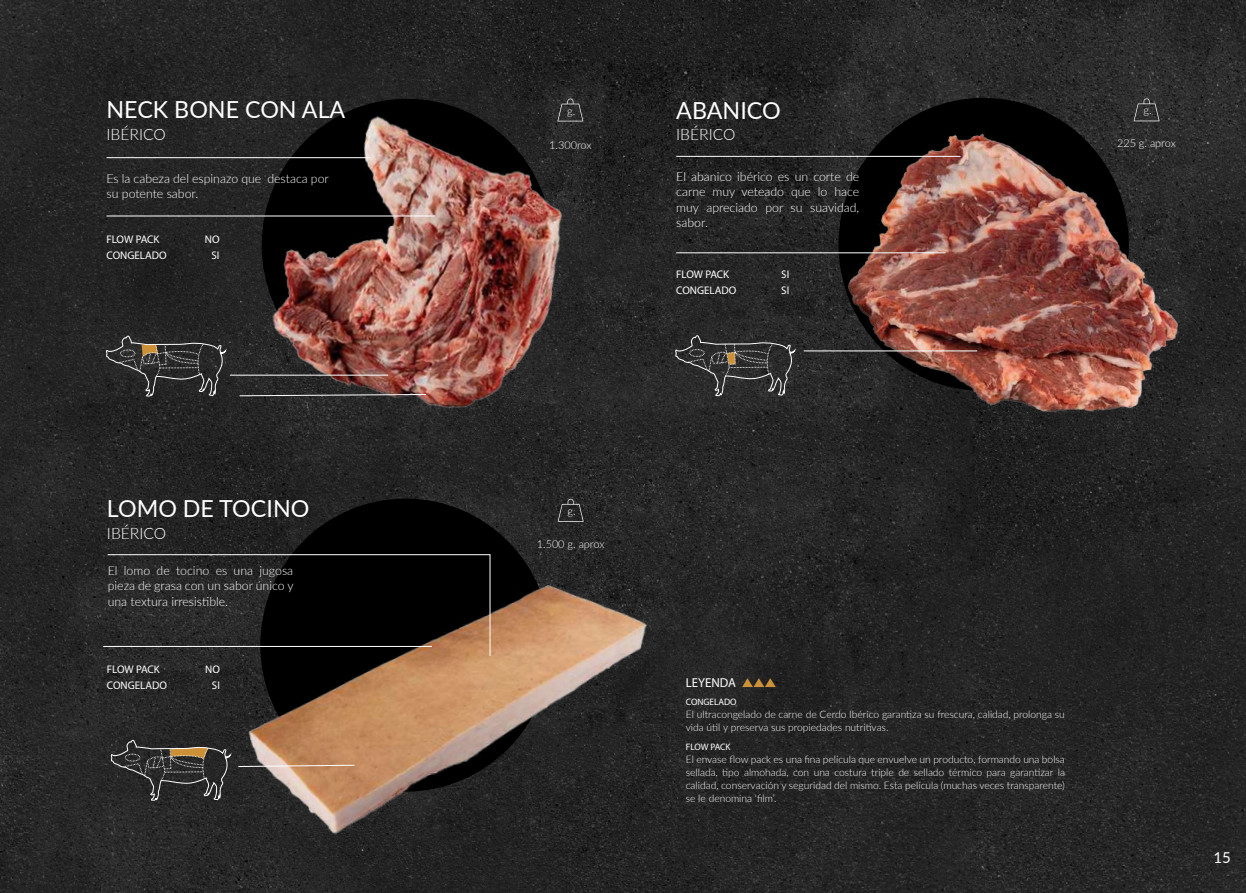
<style>
.page{position:relative;width:1246px;height:893px;background:#fff}
.page>*{position:absolute;margin:0;border:0;box-sizing:border-box;transform-origin:0 0}
.t1{font:23.55px "Lato";color:#fff}
.t2{font:300 15.75px "Lato";color:#fff}
.t3{font:15px "Lato";color:#fff}
.t4{font:12.9px "Myriad Pro";color:#fff}
.t5{font:300 12.45px/15.1px "Lato";color:#fff;text-align:justify}
.t6{font:11.1px "Myriad Pro";color:#fff}
.t7{font:300 10.95px "Lato";color:#fff}
.t8{font:300 10.35px/12.9px "Lato";color:#fff}
.t9{font:9.3px "Myriad Pro";color:#fff}
</style>
<div class="page">
<img style="left:0;top:0;width:1246px;height:893px">
<img style="left:838px;top:107px;width:352px;height:326px">
<hr style="left:676px;top:156px;width:284px;height:1px;background:#fff">
<hr style="left:676px;top:253px;width:270px;height:1px;background:#fff">
<hr style="left:804px;top:351px;width:173px;height:1px;background:#fff">
<svg style="left:1133px;top:98px;width:26px;height:23px"></svg>
<svg style="left:701px;top:335px;width:95px;height:61px;background:#3f3e3d"></svg>
<img style="left:99px;top:32px;width:602px;height:471px">
<hr style="left:107px;top:157px;width:263px;height:1px;background:#fff">
<hr style="left:107px;top:216px;width:328px;height:1px;background:#fff">
<svg style="left:239px;top:394px;width:187px;height:2px"></svg>
<svg style="left:106px;top:336px;width:120px;height:60px;background:#3b3a39"></svg>
<img style="left:164px;top:507px;width:550px;height:386px">
<svg style="left:107px;top:554px;width:383px;height:102px;background:#1c1a18"></svg>
<hr style="left:103px;top:646px;width:329px;height:1px;background:#fff">
<svg style="left:558px;top:499px;width:32px;height:23px"></svg>
<svg style="left:111px;top:740px;width:120px;height:61px;background:#3e3c39"></svg>
<svg style="left:238px;top:765px;width:117px;height:2px"></svg>
<hr style="left:230px;top:375px;width:158px;height:1px;background:#fff">
<svg style="left:742px;top:678px;width:34px;height:9px"></svg>
<h1 class="t1" style="left:107px;top:93px;width:240px">NECK BONE CON ALA</h1>
<h2 class="t2" style="left:107px;top:123px;width:61px">IBÉRICO</h2>
<p class="t5" style="left:107px;top:170px;width:224px">Es la cabeza del espinazo que destaca por su potente sabor.</p>
<p class="t6" style="left:107px;top:232px;width:54px">FLOW PACK</p>
<p class="t6" style="left:205px;top:232px;width:16px">NO</p>
<p class="t6" style="left:107px;top:249px;width:62px">CONGELADO</p>
<p class="t6" style="left:212px;top:249px;width:10px">SI</p>
<h1 class="t1" style="left:107px;top:491px;width:204px">LOMO DE TOCINO</h1>
<h2 class="t2" style="left:107px;top:522px;width:61px">IBÉRICO</h2>
<p class="t5" style="left:108px;top:563px;width:187px">El lomo de tocino es una jugosa pieza de grasa con un sabor único y una textura irresistible.</p>
<p class="t6" style="left:107px;top:662px;width:54px">FLOW PACK</p>
<p class="t6" style="left:205px;top:662px;width:16px">NO</p>
<p class="t6" style="left:107px;top:679px;width:62px">CONGELADO</p>
<p class="t6" style="left:212px;top:679px;width:10px">SI</p>
<h1 class="t1" style="left:676px;top:93px;width:106px">ABANICO</h1>
<p class="t7" style="left:567px;top:103px;width:10px">g.</p>
<p class="t7" style="left:1143px;top:103px;width:10px">g.</p>
<p class="t7" style="left:549px;top:137px;width:44px">1.300rox</p>
<h2 class="t2" style="left:676px;top:124px;width:61px">IBÉRICO</h2>
<p class="t5" style="left:676px;top:169px;width:184px">El abanico ibérico es un corte de carne muy veteado que lo hace muy apreciado por su suavidad, sabor.</p>
<p class="t6" style="left:676px;top:267px;width:54px">FLOW PACK</p>
<p class="t6" style="left:781px;top:267px;width:10px">SI</p>
<p class="t6" style="left:676px;top:284px;width:62px">CONGELADO</p>
<p class="t6" style="left:781px;top:284px;width:10px">SI</p>
<p class="t7" style="left:1117px;top:136px;width:60px">225 g. aprox</p>
<p class="t7" style="left:568px;top:503px;width:10px">g.</p>
<p class="t7" style="left:537px;top:536px;width:69px">1.500 g. aprox</p>
<p class="t4" style="left:686px;top:675px;width:52px">LEYENDA</p>
<p class="t9" style="left:686px;top:696px;width:52px">CONGELADO</p>
<p class="t8" style="left:686px;top:707px;width:381px">El ultracongelado de carne de Cerdo Ibérico garantiza su frescura, calidad, prolonga su vida útil y preserva sus propiedades nutritivas.</p>
<p class="t9" style="left:686px;top:741px;width:46px">FLOW PACK</p>
<p class="t8" style="left:686px;top:752px;width:381px;text-align:justify">El envase flow pack es una fina película que envuelve un producto, formando una bolsa sellada, tipo almohada, con una costura triple de sellado térmico para garantizar la calidad, conservación y seguridad del mismo. Esta película (muchas veces transparente) se le denomina ‘film’.</p>
<h3 class="t3" style="left:1213px;top:846px;width:19px">15</h3>
</div>
